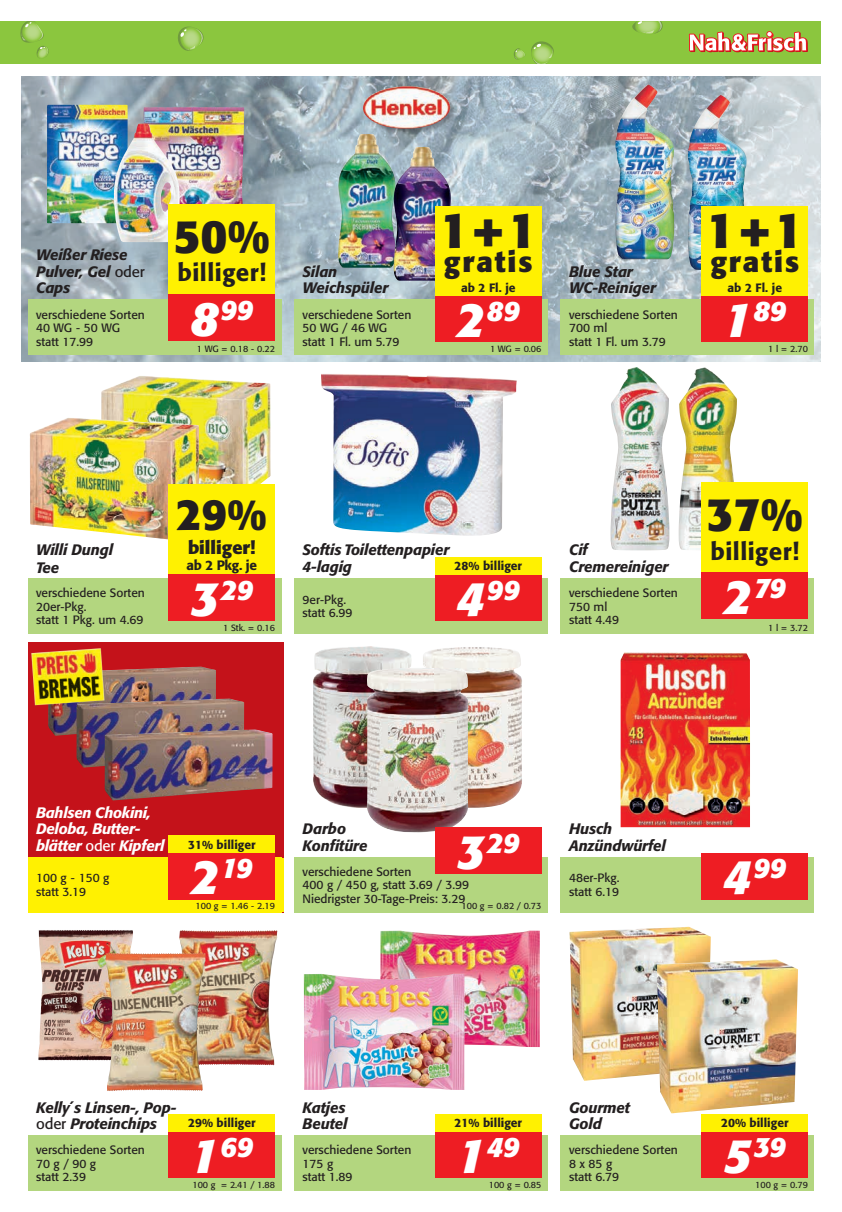
<style>
.page{position:relative;width:842px;height:1212px;background:#fff}
.page>*{position:absolute;margin:0;border:0;box-sizing:border-box;transform-origin:0 0}
.t1{font:700 49.5px "Formata Std";color:#231f20}
.t2{font:700 46.5px "Formata Std";color:#231f20}
.t3{font:700 43.5px "Formata Std";color:#231f20}
.t4{font:700 28.5px "Formata Std";letter-spacing:.07em;color:#231f20}
.t5{font:italic 700 28.05px "Formata Std";color:#fff}
.t6{font:500 24px "Formata Std";letter-spacing:.02em;color:#231f20}
.t7{font:700 18px "Formata Std";color:#231f20}
.t8{font:italic 500 15px/16.5px "Formata Std";letter-spacing:-.01em;color:#231f20}
.t9{font:italic 500 15px/16.5px "Formata Std";letter-spacing:-.02em;color:#fff}
.t10{font:500 13.5px "Formata Std";letter-spacing:-.02em;color:#231f20}
.t11{font:12px/13.5px "Formata Std";color:#231f20}
.t12{font:500 12px "Formata Std";color:#231f20}
.t13{font:9px "Formata Std";color:#231f20}
.s1{font-weight:400;font-style:normal}
.s2{font-size:48px}
</style>
<div class="page">
<div style="left:28px;top:642px;width:255px;height:270px;background:#c4121a"></div>
<div style="left:0;top:21px;width:821px;height:43px;background:#8bc63e"></div>
<svg style="left:20px;top:21px;width:29px;height:37px"></svg>
<svg style="left:632px;top:21px;width:31px;height:13px"></svg>
<svg style="left:531px;top:41px;width:23px;height:23px"></svg>
<svg style="left:514px;top:48px;width:11px;height:12px"></svg>
<svg style="left:178px;top:27px;width:26px;height:24px"></svg>
<svg style="left:689px;top:31px;width:119px;height:21px"></svg>
<img style="left:21px;top:77px;width:800px;height:284px">
<div style="left:362px;top:84px;width:97px;height:52px;background:#231f20;opacity:.4"></div>
<img style="left:363px;top:86px;width:89px;height:43px">
<img style="left:423px;top:647px;width:99px;height:161px">
<img style="left:314px;top:647px;width:98px;height:161px">
<div style="left:294px;top:1135px;width:254px;height:56px;background:#b3d67f"></div>
<div style="left:435px;top:1131px;width:106px;height:47px;background:#ee1d23"></div>
<div style="left:435px;top:1114px;width:106px;height:17px;background:#fff101"></div>
<img style="left:380px;top:931px;width:160px;height:116px">
<img style="left:304px;top:974px;width:160px;height:116px">
<div style="left:294px;top:300px;width:254px;height:55px;background:#b3d67f"></div>
<img style="left:338px;top:134px;width:57px;height:134px">
<img style="left:394px;top:147px;width:57px;height:134px">
<div style="left:28px;top:578px;width:253px;height:56px;background:#b3d67f"></div>
<img style="left:101px;top:376px;width:169px;height:109px">
<img style="left:30px;top:418px;width:169px;height:122px">
<div style="left:28px;top:857px;width:253px;height:55px;background:#fff101"></div>
<div style="left:169px;top:853px;width:106px;height:46px;background:#ee1d23"></div>
<div style="left:169px;top:836px;width:106px;height:17px;background:#fff101"></div>
<div style="left:28px;top:1135px;width:253px;height:56px;background:#b3d67f"></div>
<div style="left:169px;top:1131px;width:106px;height:47px;background:#ee1d23"></div>
<div style="left:169px;top:1114px;width:106px;height:17px;background:#fff101"></div>
<img style="left:38px;top:930px;width:95px;height:130px">
<img style="left:179px;top:930px;width:97px;height:135px">
<img style="left:105px;top:953px;width:99px;height:138px">
<div style="left:294px;top:857px;width:254px;height:55px;background:#b3d67f"></div>
<img style="left:366px;top:668px;width:103px;height:164px">
<div style="left:561px;top:1135px;width:253px;height:56px;background:#b3d67f"></div>
<div style="left:702px;top:1131px;width:106px;height:47px;background:#ee1d23"></div>
<div style="left:702px;top:1114px;width:106px;height:17px;background:#fff101"></div>
<img style="left:569px;top:927px;width:142px;height:154px">
<img style="left:657px;top:959px;width:141px;height:154px">
<div style="left:561px;top:857px;width:253px;height:55px;background:#b3d67f"></div>
<div style="left:702px;top:853px;width:106px;height:46px;background:#ee1d23"></div>
<img style="left:621px;top:652px;width:129px;height:175px">
<div style="left:294px;top:578px;width:254px;height:56px;background:#b3d67f"></div>
<div style="left:435px;top:574px;width:106px;height:47px;background:#ee1d23"></div>
<div style="left:435px;top:557px;width:106px;height:17px;background:#fff101"></div>
<img style="left:321px;top:374px;width:196px;height:162px">
<div style="left:561px;top:578px;width:253px;height:56px;background:#b3d67f"></div>
<img style="left:611px;top:367px;width:58px;height:183px">
<img style="left:679px;top:368px;width:58px;height:182px">
<div style="left:561px;top:300px;width:253px;height:55px;background:#b3d67f"></div>
<img style="left:688px;top:95px;width:59px;height:175px">
<img style="left:615px;top:84px;width:59px;height:175px">
<div style="left:28px;top:300px;width:253px;height:55px;background:#b3d67f"></div>
<img style="left:47px;top:105px;width:81px;height:118px">
<img style="left:144px;top:107px;width:100px;height:98px">
<img style="left:48px;top:666px;width:168px;height:70px">
<img style="left:76px;top:698px;width:168px;height:70px">
<img style="left:105px;top:729px;width:168px;height:71px">
<div style="left:702px;top:296px;width:106px;height:46px;background:#ee1d23"></div>
<div style="left:702px;top:206px;width:106px;height:90px;background:#fff101"></div>
<div style="left:435px;top:296px;width:106px;height:46px;background:#ee1d23"></div>
<div style="left:435px;top:206px;width:106px;height:90px;background:#fff101"></div>
<img style="left:114px;top:124px;width:66px;height:118px">
<div style="left:169px;top:574px;width:106px;height:47px;background:#ee1d23"></div>
<div style="left:169px;top:485px;width:106px;height:89px;background:#fff101"></div>
<div style="left:169px;top:294px;width:106px;height:47px;background:#ee1d23"></div>
<div style="left:169px;top:205px;width:106px;height:89px;background:#fff101"></div>
<div style="left:702px;top:572px;width:106px;height:47px;background:#ee1d23"></div>
<div style="left:702px;top:483px;width:106px;height:89px;background:#fff101"></div>
<div style="left:435px;top:827px;width:106px;height:47px;background:#ee1d23"></div>
<img style="left:31px;top:648px;width:80px;height:72px">
<p class="t8" style="left:36px;top:247px;width:110px">Weißer Riese<br>Pulver, Gel <span class="s1">oder<br></span>Caps</p>
<p class="t11" style="left:36px;top:307px;width:110px">verschiedene Sorten<br>40 WG - 50 WG statt 17.99</p>
<h2 class="t2" style="left:173px;top:207px;width:98px">50%</h2>
<h3 class="t6" style="left:177px;top:258px;width:90px">billiger!</h3>
<h3 class="t5" style="left:190px;top:292px;width:64px"><span class="s2">8</span>99</h3>
<p class="t13" style="left:197px;top:343px;width:80px">1 WG = 0.18 - 0.22</p>
<p class="t8" style="left:303px;top:263px;width:87px">Silan<br>Weichspüler</p>
<p class="t11" style="left:303px;top:307px;width:110px">verschiedene Sorten<br>50 WG / 46 WG statt 1 Fl. um 5.79</p>
<h1 class="t1" style="left:440px;top:200px;width:99px">1+1</h1>
<h3 class="t4" style="left:444px;top:244px;width:90px">gratis</h3>
<p class="t12" style="left:461px;top:280px;width:56px">ab 2 Fl. je</p>
<h3 class="t5" style="left:457px;top:294px;width:64px"><span class="s2">2</span>89</h3>
<p class="t13" style="left:490px;top:343px;width:53px">1 WG = 0.06</p>
<p class="t8" style="left:569px;top:263px;width:88px">Blue Star<br>WC-Reiniger</p>
<p class="t11" style="left:569px;top:307px;width:110px">verschiedene Sorten<br>700 ml<br>statt 1 Fl. um 3.79</p>
<h1 class="t1" style="left:706px;top:200px;width:99px">1+1</h1>
<h3 class="t4" style="left:710px;top:244px;width:90px">gratis</h3>
<p class="t12" style="left:727px;top:280px;width:56px">ab 2 Fl. je</p>
<h3 class="t5" style="left:723px;top:294px;width:64px"><span class="s2">1</span>89</h3>
<p class="t13" style="left:768px;top:343px;width:41px">1 l = 2.70</p>
<p class="t8" style="left:36px;top:540px;width:78px;line-height:18px">Willi Dungl<br>Tee</p>
<p class="t11" style="left:36px;top:586px;width:110px">verschiedene Sorten<br>20er-Pkg.<br>statt 1 Pkg. um 4.69</p>
<h3 class="t3" style="left:177px;top:487px;width:92px">29%</h3>
<h3 class="t7" style="left:188px;top:536px;width:69px">billiger!</h3>
<p class="t10" style="left:187px;top:557px;width:72px">ab 2 Pkg. je</p>
<h3 class="t5" style="left:191px;top:572px;width:64px"><span class="s2">3</span>29</h3>
<p class="t13" style="left:223px;top:622px;width:53px">1 Stk. = 0.16</p>
<p class="t8" style="left:303px;top:542px;width:148px">Softis Toilettenpapier<br>4-lagig</p>
<p class="t12" style="left:455px;top:558px;width:69px">28% billiger</p>
<p class="t11" style="left:303px;top:593px;width:52px">9er-Pkg. statt 6.99</p>
<h3 class="t5" style="left:457px;top:572px;width:64px"><span class="s2">4</span>99</h3>
<p class="t8" style="left:569px;top:542px;width:101px">Cif<br>Cremereiniger</p>
<p class="t11" style="left:569px;top:586px;width:110px">verschiedene Sorten<br>750 ml<br>statt 4.49</p>
<h2 class="t2" style="left:706px;top:485px;width:98px">37%</h2>
<h3 class="t6" style="left:710px;top:536px;width:90px">billiger!</h3>
<h3 class="t5" style="left:724px;top:570px;width:64px"><span class="s2">2</span>79</h3>
<p class="t13" style="left:768px;top:622px;width:41px">1 l = 3.72</p>
<p class="t9" style="left:36px;top:804px;width:130px">Bahlsen Chokini,<br>Deloba, Butter&shy;blätter <span class="s1">oder</span> Kipferl</p>
<p class="t11" style="left:36px;top:871px;width:75px">100 g - 150 g statt 3.19</p>
<p class="t12" style="left:188px;top:837px;width:69px">31% billiger</p>
<h3 class="t5" style="left:191px;top:851px;width:63px"><span class="s2">2</span>19</h3>
<p class="t13" style="left:196px;top:900px;width:81px">100 g = 1.46 - 2.19</p>
<p class="t8" style="left:303px;top:820px;width:66px">Darbo<br>Konfitüre</p>
<h3 class="t5" style="left:457px;top:825px;width:64px"><span class="s2">3</span>29</h3>
<p class="t11" style="left:303px;top:864px;width:168px">verschiedene Sorten<br>400 g / 450 g, statt 3.69 / 3.99<br>Niedrigster 30-Tage-Preis: 3.29</p>
<p class="t13" style="left:462px;top:900px;width:81px">100 g = 0.82 / 0.73</p>
<p class="t8" style="left:569px;top:820px;width:98px">Husch<br>Anzündwürfel</p>
<p class="t11" style="left:569px;top:871px;width:52px">48er-Pkg. statt 6.19</p>
<h3 class="t5" style="left:723px;top:851px;width:64px"><span class="s2">4</span>99</h3>
<p class="t8" style="left:36px;top:1099px;width:141px">Kelly´s Linsen-, Pop&shy;<span class="s1">oder</span> Proteinchips</p>
<p class="t11" style="left:36px;top:1143px;width:110px">verschiedene Sorten<br>70 g / 90 g<br>statt 2.39</p>
<p class="t12" style="left:188px;top:1116px;width:69px">29% billiger</p>
<h3 class="t5" style="left:190px;top:1129px;width:64px"><span class="s2">1</span>69</h3>
<p class="t13" style="left:192px;top:1179px;width:84px">100 g = 2.41 / 1.88</p>
<p class="t8" style="left:303px;top:1099px;width:46px">Katjes<br>Beutel</p>
<p class="t11" style="left:303px;top:1143px;width:110px">verschiedene Sorten<br>175 g<br>statt 1.89</p>
<p class="t12" style="left:455px;top:1116px;width:69px">21% billiger</p>
<h3 class="t5" style="left:457px;top:1129px;width:64px"><span class="s2">1</span>49</h3>
<p class="t13" style="left:489px;top:1179px;width:54px">100 g = 0.85</p>
<p class="t8" style="left:569px;top:1099px;width:62px">Gourmet<br>Gold</p>
<p class="t11" style="left:569px;top:1143px;width:110px">verschiedene Sorten<br>8 x 85 g<br>statt 6.79</p>
<p class="t12" style="left:721px;top:1116px;width:69px">20% billiger</p>
<h3 class="t5" style="left:724px;top:1129px;width:64px"><span class="s2">5</span>39</h3>
<p class="t13" style="left:755px;top:1179px;width:54px">100 g = 0.79</p>
</div>
